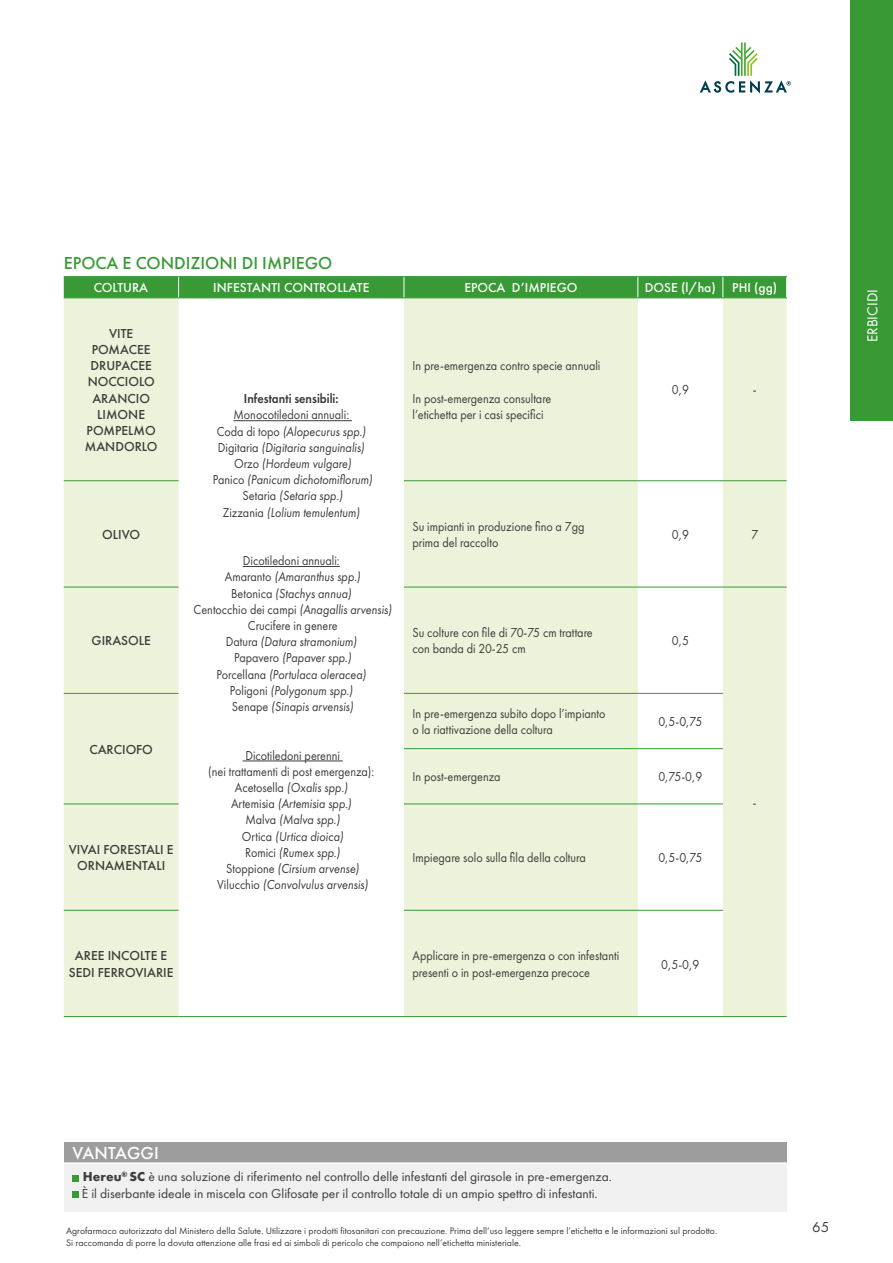
<style>
.page{position:relative;width:893px;height:1263px;background:#fff}
.page>*{position:absolute;margin:0;border:0;box-sizing:border-box;transform-origin:0 0}
.t1{font:500 18px "Futura PT";color:#389935}
.t2{font:500 18px "Futura PT";letter-spacing:.01em;color:#fff}
.t3{font:15px "Futura PT";color:#fff}
.t4{font:15px "Futura PT";color:#3c3c3b}
.t5{font:13.5px/16.2px "Futura PT";color:#3c3c3b;scale:.9 1}
.t6{font:italic 13.5px/16.2px "Futura PT";color:#3c3c3b;text-align:center;scale:.9 1}
.t7{font:13.5px/16.5px "Futura PT";color:#3c3c3b}
.t8{font:500 13.5px/16.2px "Futura PT";color:#3c3c3b;text-align:center}
.t9{font:500 13.5px "Futura PT";color:#fff}
.t10{font:600 13.5px "Futura PT";color:#3c3c3b;scale:.9 1}
.t11{font:9.75px/11.4px "Futura PT";color:#3c3c3b}
.s1{font-style:normal}
.s2{font-style:italic}
.s3{font-weight:700}
</style>
<div class="page">
<div style="left:850px;top:0;width:43px;height:421px;background:#389935"></div>
<svg style="left:700px;top:43px;width:91px;height:51px"></svg>
<svg style="left:64px;top:299px;width:723px;height:717px;fill:#edf3da"></svg>
<div style="left:64px;top:277px;width:723px;height:21px;background:#389935"></div>
<hr style="left:64px;top:276px;width:115px;height:1px;background:#389935">
<hr style="left:179px;top:276px;width:225px;height:1px;background:#389935">
<hr style="left:404px;top:276px;width:234px;height:1px;background:#389935">
<hr style="left:638px;top:276px;width:85px;height:1px;background:#389935">
<hr style="left:723px;top:276px;width:64px;height:1px;background:#389935">
<hr style="left:64px;top:298px;width:115px;height:1px;background:#389935">
<hr style="left:64px;top:480px;width:115px;height:1px;background:#389935">
<hr style="left:64px;top:587px;width:115px;height:1px;background:#389935">
<hr style="left:64px;top:693px;width:115px;height:1px;background:#389935">
<hr style="left:64px;top:804px;width:115px;height:1px;background:#389935">
<hr style="left:64px;top:910px;width:115px;height:1px;background:#389935">
<hr style="left:64px;top:1016px;width:115px;height:1px;background:#389935">
<hr style="left:179px;top:298px;width:225px;height:1px;background:#389935">
<hr style="left:179px;top:1016px;width:225px;height:1px;background:#389935">
<hr style="left:404px;top:298px;width:234px;height:1px;background:#389935">
<hr style="left:404px;top:480px;width:234px;height:1px;background:#389935">
<hr style="left:404px;top:587px;width:234px;height:1px;background:#389935">
<hr style="left:404px;top:693px;width:234px;height:1px;background:#389935">
<hr style="left:404px;top:748px;width:234px;height:1px;background:#389935">
<hr style="left:404px;top:804px;width:234px;height:1px;background:#389935">
<hr style="left:404px;top:910px;width:234px;height:1px;background:#389935">
<hr style="left:404px;top:1016px;width:234px;height:1px;background:#389935">
<hr style="left:638px;top:298px;width:85px;height:1px;background:#389935">
<hr style="left:638px;top:480px;width:85px;height:1px;background:#389935">
<hr style="left:638px;top:587px;width:85px;height:1px;background:#389935">
<hr style="left:638px;top:693px;width:85px;height:1px;background:#389935">
<hr style="left:638px;top:748px;width:85px;height:1px;background:#389935">
<hr style="left:638px;top:804px;width:85px;height:1px;background:#389935">
<hr style="left:638px;top:910px;width:85px;height:1px;background:#389935">
<hr style="left:638px;top:1016px;width:85px;height:1px;background:#389935">
<hr style="left:723px;top:298px;width:64px;height:1px;background:#389935">
<hr style="left:723px;top:480px;width:64px;height:1px;background:#389935">
<hr style="left:723px;top:587px;width:64px;height:1px;background:#389935">
<hr style="left:723px;top:1016px;width:64px;height:1px;background:#389935">
<hr style="left:233px;top:420px;width:119px;height:1px;background:#3c3c3b">
<hr style="left:243px;top:566px;width:97px;height:1px;background:#3c3c3b">
<hr style="left:243px;top:761px;width:100px;height:1px;background:#3c3c3b">
<div style="left:64px;top:1142px;width:723px;height:21px;background:#9d9d9c"></div>
<div style="left:64px;top:1163px;width:723px;height:49px;background:#f0f0f0"></div>
<hr style="left:64px;top:1162px;width:723px;height:2px;background:#fff">
<div style="left:72px;top:1175px;width:7px;height:6px;background:#389935"></div>
<div style="left:72px;top:1191px;width:7px;height:7px;background:#389935"></div>
<h1 class="t1" style="left:64px;top:252px;width:270px">EPOCA E CONDIZIONI DI IMPIEGO</h1>
<p class="t9" style="left:94px;top:280px;width:56px">COLTURA</p>
<p class="t9" style="left:213px;top:280px;width:158px">INFESTANTI CONTROLLATE</p>
<p class="t9" style="left:464px;top:280px;width:115px">EPOCA D’IMPIEGO</p>
<p class="t9" style="left:645px;top:280px;width:134px">DOSE (l/ha) PHI (gg)</p>
<p class="t8" style="left:85px;top:325px;width:74px">VITE<br>POMACEE<br>DRUPACEE<br>NOCCIOLO<br>ARANCIO<br>LIMONE<br>POMPELMO<br>MANDORLO</p>
<p class="t5" style="left:412px;top:357px;width:210px">In pre-emergenza contro specie annuali</p>
<p class="t5" style="left:412px;top:390px;width:156px">In post-emergenza consultare l’etichetta per i casi specifici</p>
<p class="t5" style="left:672px;top:382px;width:21px">0,9</p>
<p class="t5" style="left:753px;top:382px;width:6px">-</p>
<p class="t10" style="left:244px;top:390px;width:107px">Infestanti sensibili:</p>
<p class="t6" style="left:213px;top:407px;width:179px"><span class="s1">Monocotiledoni annuali:<br>Coda di topo</span> (Alopecurus spp.)<br><span class="s1">Digitaria</span> (Digitaria sanguinalis)<br><span class="s1">Orzo</span> (Hordeum vulgare)<br><span class="s1">Panico</span> (Panicum dichotomiflorum)<br><span class="s1">Setaria</span> (Setaria spp.)<br><span class="s1">Zizzania</span> (Lolium temulentum)</p>
<p class="t6" style="left:194px;top:552px;width:222px"><span class="s1">Dicotiledoni annuali:<br>Amaranto</span> (Amaranthus spp.)<br><span class="s1">Betonica</span> (Stachys annua)<br><span class="s1">Centocchio dei campi</span> (Anagallis arvensis)<br><span class="s1">Crucifere in genere<br>Datura</span> (Datura stramonium)<br><span class="s1">Papavero</span> (Papaver spp.)<br><span class="s1">Porcellana</span> (Portulaca oleracea)<br><span class="s1">Poligoni</span> (Polygonum spp.)<br><span class="s1">Senape</span> (Sinapis arvensis)</p>
<p class="t5" style="left:208px;top:747px;width:186px;text-align:center">Dicotiledoni perenni<br>(nei trattamenti di post emergenza):<br>Acetosella <span class="s2">(Oxalis spp.)<br></span>Artemisia <span class="s2">(Artemisia spp.)<br></span>Malva <span class="s2">(Malva spp.)<br></span>Ortica <span class="s2">(Urtica dioica)<br></span>Romici <span class="s2">(Rumex spp.)<br></span>Stoppione <span class="s2">(Cirsium arvense)<br></span>Vilucchio <span class="s2">(Convolvulus arvensis)</span></p>
<p class="t8" style="left:102px;top:526px;width:39px">OLIVO</p>
<p class="t5" style="left:412px;top:518px;width:193px">Su impianti in produzione fino a 7gg prima del raccolto</p>
<p class="t5" style="left:672px;top:526px;width:21px">0,9</p>
<p class="t5" style="left:751px;top:526px;width:9px">7</p>
<p class="t8" style="left:92px;top:633px;width:61px">GIRASOLE</p>
<p class="t5" style="left:412px;top:625px;width:202px">Su colture con file di 70-75 cm trattare con banda di 20-25 cm</p>
<p class="t5" style="left:672px;top:633px;width:21px">0,5</p>
<p class="t5" style="left:412px;top:705px;width:216px">In pre-emergenza subito dopo l’impianto o la riattivazione della coltura</p>
<p class="t5" style="left:658px;top:713px;width:50px">0,5-0,75</p>
<p class="t5" style="left:412px;top:769px;width:99px">In post-emergenza</p>
<p class="t5" style="left:658px;top:769px;width:50px">0,75-0,9</p>
<p class="t8" style="left:89px;top:741px;width:65px">CARCIOFO</p>
<p class="t5" style="left:753px;top:794px;width:6px">-</p>
<p class="t8" style="left:69px;top:841px;width:106px">VIVAI FORESTALI E<br>ORNAMENTALI</p>
<p class="t5" style="left:412px;top:849px;width:194px">Impiegare solo sulla fila della coltura</p>
<p class="t5" style="left:658px;top:849px;width:50px">0,5-0,75</p>
<p class="t8" style="left:69px;top:948px;width:106px">AREE INCOLTE E<br>SEDI FERROVIARIE</p>
<p class="t5" style="left:412px;top:948px;width:231px">Applicare in pre-emergenza o con infestanti presenti o in post-emergenza precoce</p>
<p class="t5" style="left:661px;top:956px;width:44px">0,5-0,9</p>
<p class="t3" style="left:863px;top:342px;width:54px;rotate:-90deg">ERBICIDI</p>
<h1 class="t2" style="left:72px;top:1142px;width:88px">VANTAGGI</h1>
<p class="t7" style="left:82px;top:1168px;width:531px"><span class="s3">Hereu</span><sup>®</sup> <span class="s3">SC</span> è una soluzione di riferimento nel controllo delle infestanti del girasole in pre-emergenza.<br>È il diserbante ideale in miscela con Glifosate per il controllo totale di un ampio spettro di infestanti.</p>
<p class="t11" style="left:66px;top:1225px;width:653px">Agrofarmaco autorizzato dal Ministero della Salute. Utilizzare i prodotti fitosanitari con precauzione. Prima dell’uso leggere sempre l’etichetta e le informazioni sul prodotto.<br>Si raccomanda di porre la dovuta attenzione alle frasi ed ai simboli di pericolo che compaiono nell’etichetta ministeriale.</p>
<p class="t4" style="left:812px;top:1218px;width:19px">65</p>
</div>
